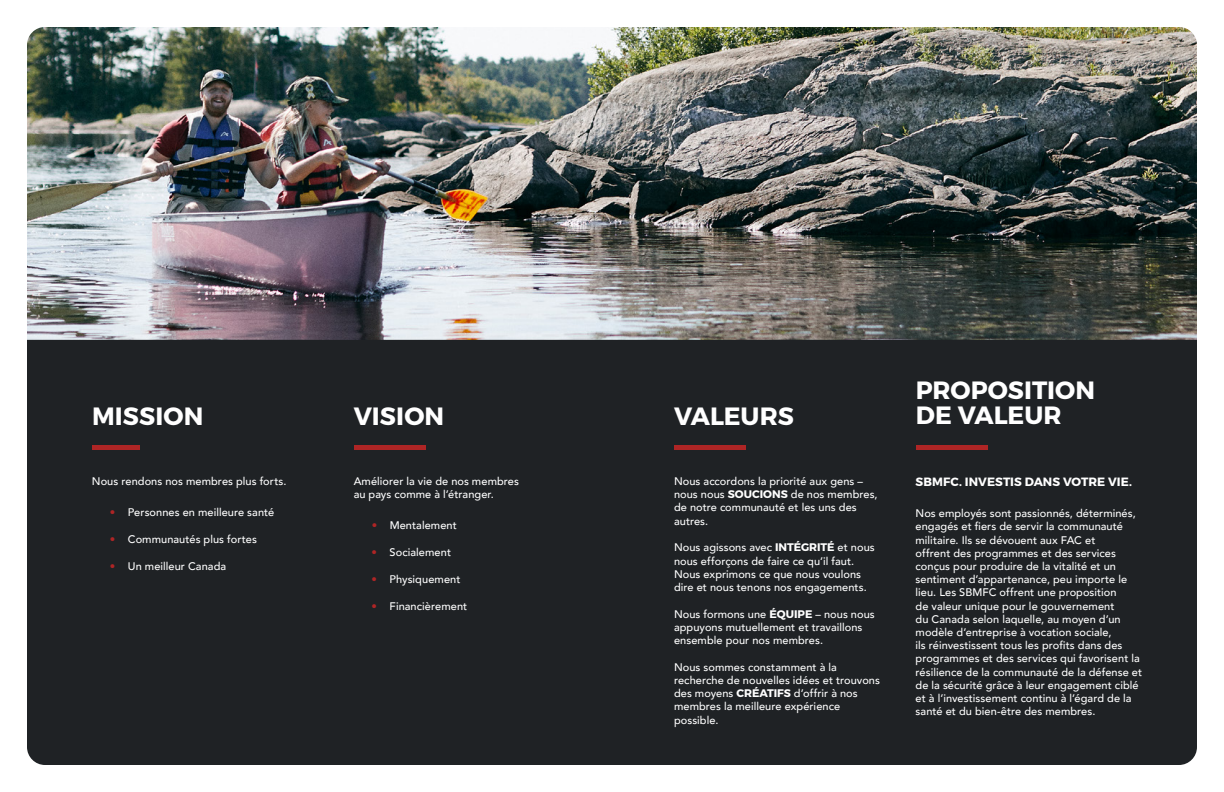
<style>
.page{position:relative;width:1224px;height:792px;background:#fff}
.page>*{position:absolute;margin:0;border:0;box-sizing:border-box;transform-origin:0 0}
.t1{font:700 25px/25px "Montserrat";color:#fff}
.t2{font:700 12px "Montserrat";color:#fff}
.t3{font:500 11px/13.2px "Avenir";letter-spacing:.005em;color:#fff}
.s1{font-weight:900;color:#ae2525}
.s2{font-family:"Montserrat";font-weight:700}
</style>
<div class="page">
<div style="left:27px;top:282px;width:1170px;height:483px;background:#1f2225;border-radius:18px"></div>
<img style="left:27px;top:27px;width:1170px;height:313px">
<div style="left:674px;top:445px;width:72px;height:5px;background:#ae2525"></div>
<div style="left:916px;top:445px;width:72px;height:5px;background:#ae2525"></div>
<div style="left:92px;top:445px;width:48px;height:5px;background:#ae2525"></div>
<div style="left:354px;top:445px;width:72px;height:5px;background:#ae2525"></div>
<h1 class="t1" style="left:92px;top:404px;width:113px">MISSION</h1>
<p class="t3" style="left:92px;top:474px;width:196px">Nous rendons nos membres plus forts.</p>
<p class="t3" style="left:110px;top:505px;width:166px"><span class="s1">•</span> Personnes en meilleure santé</p>
<p class="t3" style="left:110px;top:532px;width:148px"><span class="s1">•</span> Communautés plus fortes</p>
<p class="t3" style="left:110px;top:559px;width:118px"><span class="s1">•</span> Un meilleur Canada</p>
<h1 class="t1" style="left:354px;top:404px;width:92px">VISION</h1>
<p class="t3" style="left:354px;top:474px;width:167px">Améliorer la vie de nos membres au pays comme à l’étranger.</p>
<p class="t3" style="left:372px;top:518px;width:87px"><span class="s1">•</span> Mentalement</p>
<p class="t3" style="left:372px;top:545px;width:81px"><span class="s1">•</span> Socialement</p>
<p class="t3" style="left:372px;top:572px;width:90px"><span class="s1">•</span> Physiquement</p>
<p class="t3" style="left:372px;top:599px;width:97px"><span class="s1">•</span> Financièrement</p>
<h1 class="t1" style="left:674px;top:404px;width:121px">VALEURS</h1>
<p class="t3" style="left:674px;top:474px;width:205px">Nous accordons la priorité aux gens – nous nous <span class="s2">SOUCIONS</span> de nos membres, de notre communauté et les uns des autres.</p>
<p class="t3" style="left:674px;top:540px;width:202px">Nous agissons avec <span class="s2">INTÉGRITÉ</span> et nous nous efforçons de faire ce qu’il faut.<br>Nous exprimons ce que nous voulons dire et nous tenons nos engagements.</p>
<p class="t3" style="left:674px;top:607px;width:202px">Nous formons une <span class="s2">ÉQUIPE</span> – nous nous appuyons mutuellement et travaillons ensemble pour nos membres.</p>
<p class="t3" style="left:674px;top:660px;width:207px">Nous sommes constamment à la recherche de nouvelles idées et trouvons des moyens <span class="s2">CRÉATIFS</span> d’offrir à nos membres la meilleure expérience possible.</p>
<h1 class="t1" style="left:916px;top:378px;width:181px">PROPOSITION<br>DE VALEUR</h1>
<p class="t2" style="left:916px;top:474px;width:218px">SBMFC. INVESTIS DANS VOTRE VIE.</p>
<p class="t3" style="left:916px;top:506px;width:228px">Nos employés sont passionnés, déterminés, engagés et fiers de servir la communauté militaire. Ils se dévouent aux FAC et<br>offrent des programmes et des services conçus pour produire de la vitalité et un sentiment d’appartenance, peu importe le lieu. Les SBMFC offrent une proposition<br>de valeur unique pour le gouvernement<br>du Canada selon laquelle, au moyen d’un modèle d’entreprise à vocation sociale,<br>ils réinvestissent tous les profits dans des programmes et des services qui favorisent la résilience de la communauté de la défense et de la sécurité grâce à leur engagement ciblé et à l’investissement continu à l’égard de la santé et du bien-être des membres.</p>
</div>
